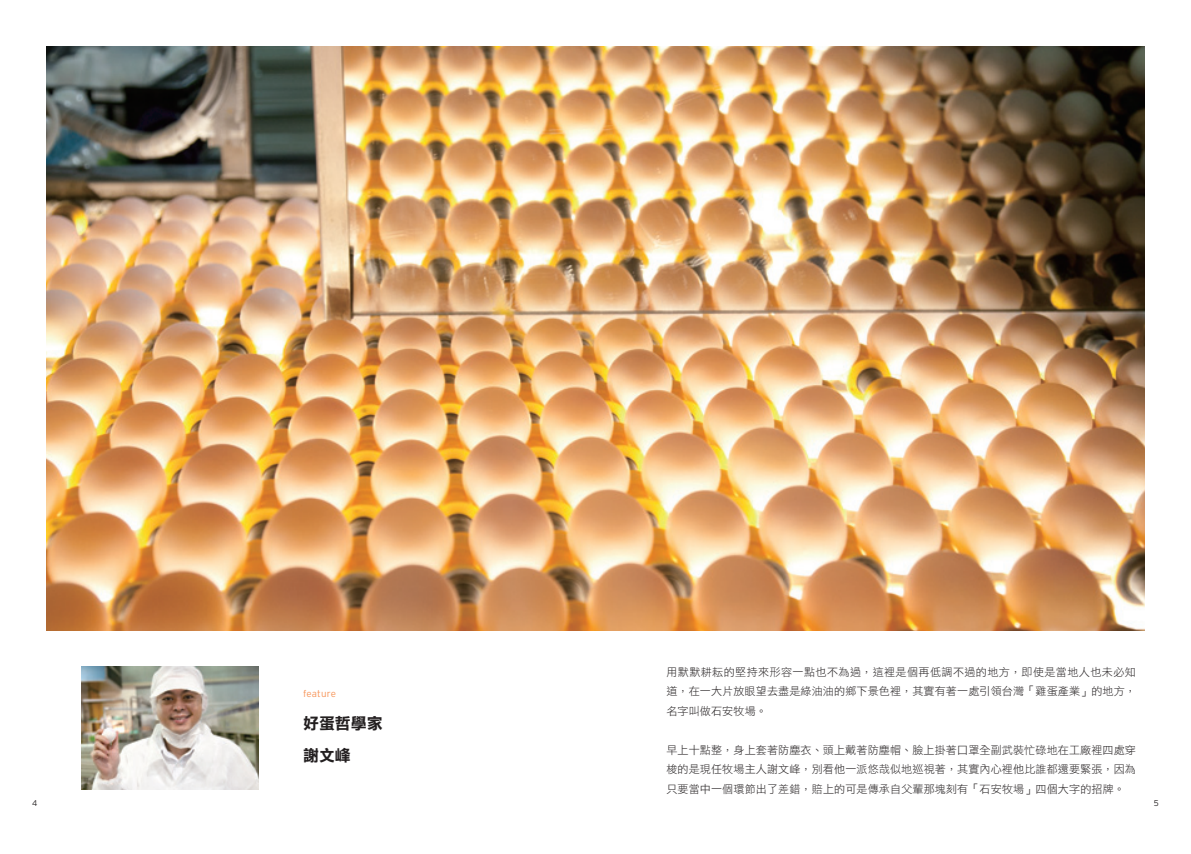
<style>
.page{position:relative;width:1191px;height:854px;background:#fff}
.page>*{position:absolute;margin:0;border:0;box-sizing:border-box;transform-origin:0 0}
.P2___11_5Q不縮排{font:16px "DF Li Hei Std W7";color:#231f20}
.P2___11_5Q不縮排-2{font:11.12px/19.5px "DF Li Hei Std W3";letter-spacing:.01em;color:#231f20;text-align:justify}
.t1{font:300 9.75px "Interstate";letter-spacing:.01em;color:#f79559}
.t2{font:300 8.25px "Interstate";color:#231f20}
</style>
<div class="page">
<img style="left:46px;top:46px;width:1098px;height:585px">
<img style="left:81px;top:667px;width:178px;height:123px">
<p class="t1" style="left:303px;top:688px;width:34px">feature</p>
<p class="P2___11_5Q不縮排" style="left:303px;top:715px;width:81px">好蛋哲學家</p>
<p class="P2___11_5Q不縮排" style="left:303px;top:747px;width:49px">謝文峰</p>
<p class="P2___11_5Q不縮排-2" style="left:666px;top:662px;width:471px">用默默耕耘的堅持來形容一點也不為過，這裡是個再低調不過的地方，即使是當地人也未必知道，在一大片放眼望去盡是綠油油的鄉下景色裡，其實有著一處引領台灣「雞蛋產業」的地方，名字叫做石安牧場。</p>
<p class="P2___11_5Q不縮排-2" style="left:666px;top:740px;width:471px">早上十點整，身上套著防塵衣、頭上戴著防塵帽、臉上掛著口罩全副武裝忙碌地在工廠裡四處穿梭的是現任牧場主人謝文峰，別看他一派悠哉似地巡視著，其實內心裡他比誰都還要緊張，因為只要當中一個環節出了差錯，賠上的可是傳承自父輩那塊刻有「石安牧場」四個大字的招牌。</p>
<p class="t2" style="left:32px;top:798px;width:7px">4</p>
<p class="t2" style="left:1153px;top:798px;width:7px">5</p>
</div>
